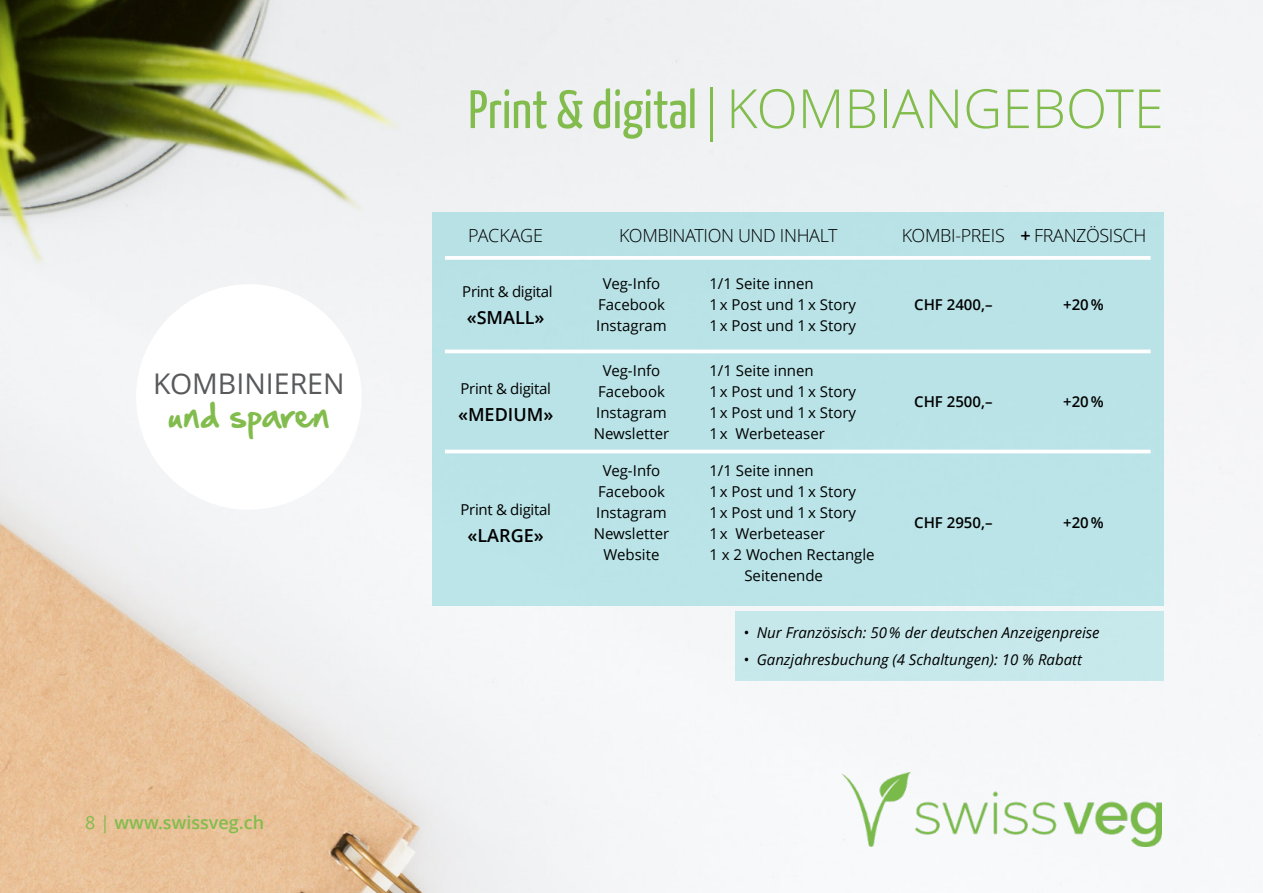
<style>
.page{position:relative;width:1263px;height:893px;background:#fff}
.page>*{position:absolute;margin:0;border:0;box-sizing:border-box;transform-origin:0 0}
.t1{font:300 54px "Open Sans";color:#82bc4d}
.t2{font:30.9px "Hand Of Sean";color:#82bc4d}
.t3{font:28.5px "Open Sans";color:#58595b}
.t4{font:300 18px "Open Sans";letter-spacing:-.02em;color:#000}
.t5{font:600 18px "Open Sans";color:#000}
.t6{font:600 18px "Open Sans";color:#82bc4d}
.t7{font:15px/21px "Open Sans";color:#000;text-align:center}
.t8{font:italic 15px "Open Sans";color:#000}
.t9{font:15px "Open Sans";letter-spacing:-.02em;color:#000}
.t10{font:600 15px "Open Sans";color:#000}
.s1{font-weight:400}
.s2{font-family:"Yanone Kaffeesatz";font-weight:400}
.s3{font-weight:600}
.s4{font-style:normal}
</style>
<div class="page">
<img style="left:0;top:0;width:1263px;height:893px">
<img style="left:842px;top:772px;width:319px;height:75px">
<div style="left:432px;top:212px;width:732px;height:393px;background:#bae3e7"></div>
<svg style="left:445px;top:256px;width:705px;height:4px;background:#fafcfd"></svg>
<hr style="left:445px;top:350px;width:705px;height:3px;background:#fff">
<hr style="left:445px;top:450px;width:705px;height:3px;background:#fff">
<div style="left:735px;top:611px;width:429px;height:70px;background:#c7e9ec"></div>
<div style="left:136px;top:284px;width:226px;height:226px;background:#fff;border-radius:50%"></div>
<h3 class="t3" style="left:153px;top:372px;width:193px">KOMBINIEREN</h3>
<h2 class="t2" style="left:168px;top:401px;width:163px">und sparen</h2>
<p class="t6" style="left:85px;top:815px;width:181px"><span class="s1">8 |</span> www.swissveg.ch</p>
<h1 class="t1" style="left:468px;top:87px;width:697px"><span class="s2">Print &amp; digital</span>|KOMBIANGEBOTE</h1>
<p class="t4" style="left:468px;top:228px;width:77px">PACKAGE</p>
<p class="t4" style="left:619px;top:228px;width:220px">KOMBINATION UND INHALT</p>
<p class="t4" style="left:902px;top:228px;width:246px">KOMBI-PREIS <span class="s3">+</span> FRANZÖSISCH</p>
<p class="t9" style="left:462px;top:285px;width:92px">Print &amp; digital</p>
<p class="t5" style="left:467px;top:310px;width:79px">«SMALL»</p>
<p class="t9" style="left:460px;top:382px;width:92px">Print &amp; digital</p>
<p class="t5" style="left:458px;top:407px;width:97px">«MEDIUM»</p>
<p class="t9" style="left:460px;top:503px;width:92px">Print &amp; digital</p>
<p class="t5" style="left:467px;top:528px;width:78px">«LARGE»</p>
<p class="t7" style="left:596px;top:275px;width:72px">Veg-Info<br>Facebook<br>Instagram</p>
<p class="t7" style="left:709px;top:275px;width:148px;text-align:left">1/1 Seite innen<br>1 x Post und 1 x Story<br>1 x Post und 1 x Story</p>
<p class="t7" style="left:594px;top:361px;width:77px">Veg-Info<br>Facebook<br>Instagram<br>Newsletter</p>
<p class="t7" style="left:709px;top:361px;width:148px;text-align:left">1/1 Seite innen<br>1 x Post und 1 x Story<br>1 x Post und 1 x Story<br>1 x Werbeteaser</p>
<p class="t7" style="left:594px;top:461px;width:77px">Veg-Info<br>Facebook<br>Instagram<br>Newsletter<br>Website</p>
<p class="t7" style="left:709px;top:461px;width:106px">1/1 Seite innen</p>
<p class="t7" style="left:709px;top:482px;width:148px">1 x Post und 1 x Story</p>
<p class="t7" style="left:709px;top:503px;width:148px">1 x Post und 1 x Story</p>
<p class="t7" style="left:709px;top:524px;width:117px">1 x Werbeteaser</p>
<p class="t7" style="left:709px;top:545px;width:167px">1 x 2 Wochen Rectangle</p>
<p class="t7" style="left:744px;top:566px;width:80px">Seitenende</p>
<p class="t10" style="left:914px;top:299px;width:80px">CHF 2400,–</p>
<p class="t10" style="left:1063px;top:299px;width:42px">+20%</p>
<p class="t10" style="left:914px;top:396px;width:80px">CHF 2500,–</p>
<p class="t10" style="left:1063px;top:396px;width:42px">+20%</p>
<p class="t10" style="left:914px;top:517px;width:80px">CHF 2950,–</p>
<p class="t10" style="left:1063px;top:517px;width:42px">+20%</p>
<p class="t8" style="left:744px;top:627px;width:357px"><span class="s4">•</span> Nur Französisch: 50% der deutschen Anzeigenpreise</p>
<p class="t8" style="left:744px;top:654px;width:339px"><span class="s4">•</span> Ganzjahresbuchung (4 Schaltungen): 10 % Rabatt</p>
</div>
